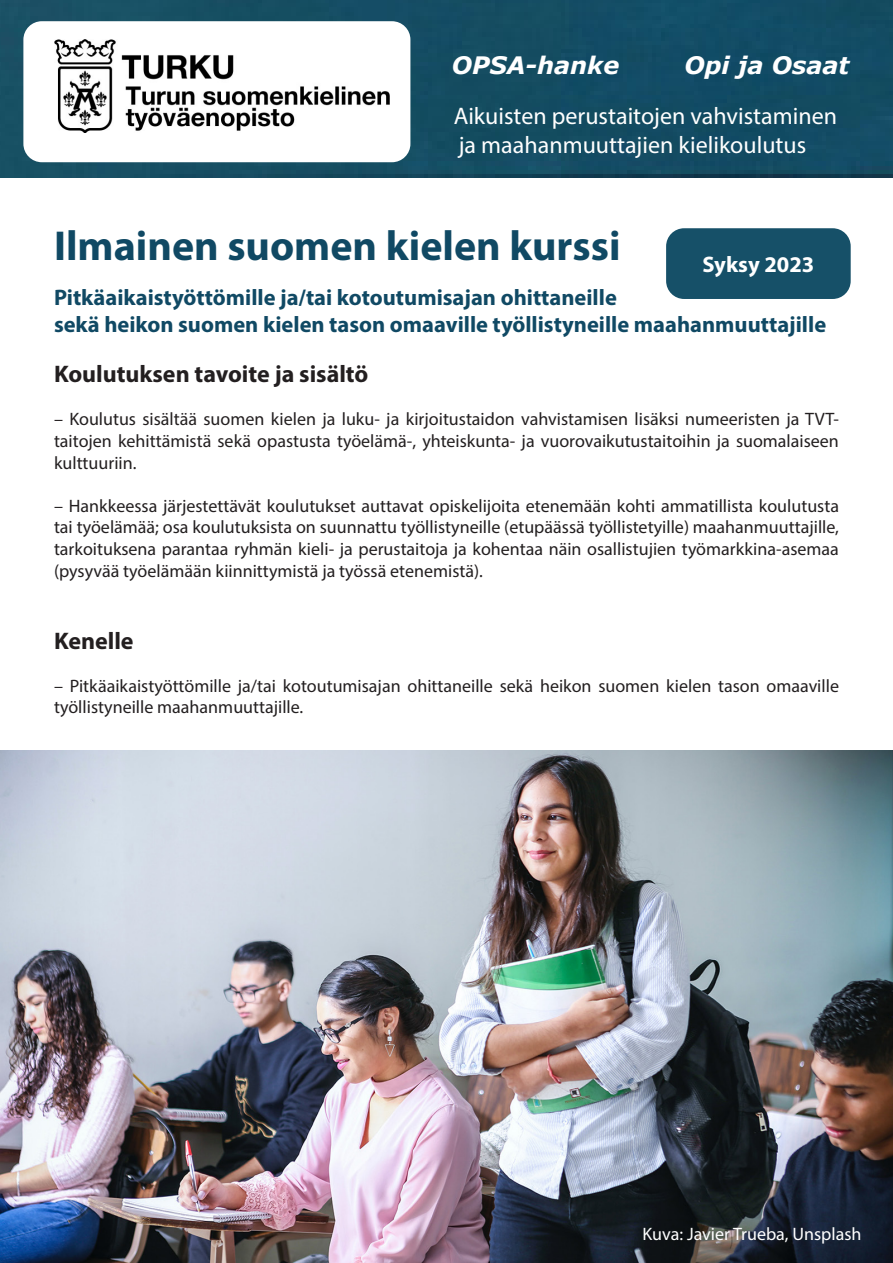
<style>
.page{position:relative;width:893px;height:1263px;background:#fff}
.page>*{position:absolute;margin:0;border:0;box-sizing:border-box;transform-origin:0 0}
.t1{font:700 42px "Myriad Pro";color:#104964}
.t2{font:24px "Myriad Pro";color:#fff}
.t3{font:700 24px "Myriad Pro";color:#231f20}
.t4{font:italic 700 24px "Verdana";color:#fff}
.t5{font:700 22.5px "Myriad Pro";color:#104964}
.t6{font:700 22.5px "Myriad Pro";color:#fff}
.t7{font:18px/21.6px "Myriad Pro";color:#231f20;text-align:justify}
.t8{font:18px "Myriad Pro";color:#fff}
</style>
<div class="page">
<div style="left:0;top:0;width:893px;height:178px;background:#144c63"></div>
<img style="left:0;top:750px;width:893px;height:513px">
<div style="left:23px;top:21px;width:387px;height:141px;background:#fff;border-radius:18px"></div>
<img style="left:54px;top:39px;width:335px;height:94px">
<div style="left:666px;top:228px;width:185px;height:71px;background:#165068;border-radius:18px"></div>
<p class="t4" style="left:452px;top:48px;width:169px">OPSA-hanke</p>
<p class="t4" style="left:684px;top:48px;width:167px">Opi ja Osaat</p>
<p class="t2" style="left:454px;top:101px;width:385px">Aikuisten perustaitojen vahvistaminen</p>
<p class="t2" style="left:459px;top:130px;width:349px">ja maahanmuuttajien kielikoulutus</p>
<p class="t1" style="left:54px;top:218px;width:568px">Ilmainen suomen kielen kurssi</p>
<p class="t5" style="left:54px;top:282px;width:564px">Pitkäaikaistyöttömille ja/tai kotoutumisajan ohittaneille</p>
<p class="t5" style="left:54px;top:309px;width:774px">sekä heikon suomen kielen tason omaaville työllistyneille maahanmuuttajille</p>
<p class="t3" style="left:54px;top:358px;width:316px">Koulutuksen tavoite ja sisältö</p>
<p class="t7" style="left:54px;top:408px;width:786px">– Koulutus sisältää suomen kielen ja luku- ja kirjoitustaidon vahvistamisen lisäksi numeeristen ja TVT&shy;taitojen kehittämistä sekä opastusta työelämä-, yhteiskunta- ja vuorovaikutustaitoihin ja suomalaiseen kulttuuriin.</p>
<p class="t7" style="left:54px;top:495px;width:786px">– Hankkeessa järjestettävät koulutukset auttavat opiskelijoita etenemään kohti ammatillista koulutusta tai työelämää; osa koulutuksista on suunnattu työllistyneille (etupäässä työllistetyille) maahanmuuttajille, tarkoituksena parantaa ryhmän kieli- ja perustaitoja ja kohentaa näin osallistujien työmarkkina-asemaa (pysyvää työelämään kiinnittymistä ja työssä etenemistä).</p>
<p class="t6" style="left:702px;top:250px;width:113px">Syksy 2023</p>
<p class="t3" style="left:54px;top:625px;width:81px">Kenelle</p>
<p class="t7" style="left:54px;top:675px;width:786px">– Pitkäaikaistyöttömille ja/tai kotoutumisajan ohittaneille sekä heikon suomen kielen tason omaaville työllistyneille maahanmuuttajille.</p>
<p class="t8" style="left:643px;top:1222px;width:220px">Kuva: Javier Trueba, Unsplash</p>
</div>
